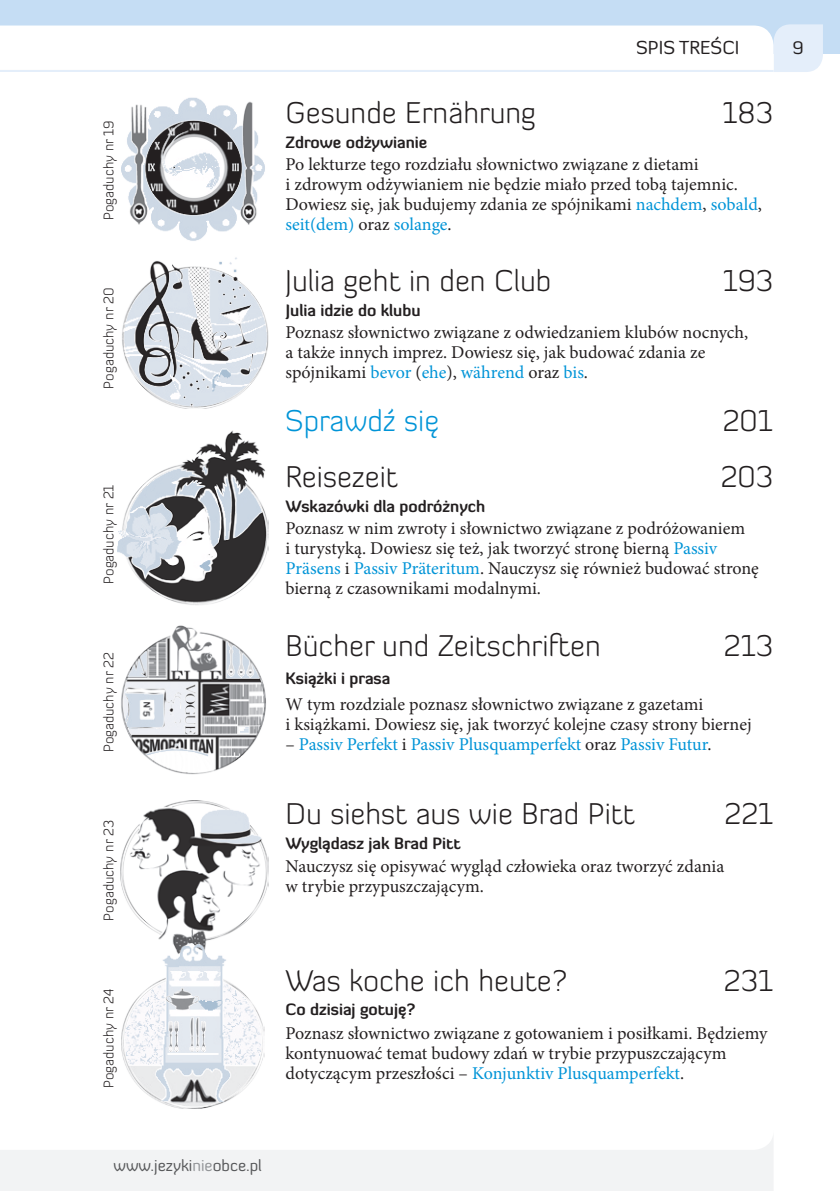
<style>
.page{position:relative;width:840px;height:1191px;background:#fff}
.page>*{position:absolute;margin:0;border:0;box-sizing:border-box;transform-origin:0 0}
.spis_ang{font:300 30px "Diavlo";color:#231f20}
.spis_ang-2{font:300 30px "Diavlo";color:#0094d7}
.t1{font:18.6px "Diavlo";color:#231f20}
.spis_txt{font:18px/20px "Minion Pro";color:#231f20}
.spis_txt-2{font:18px "Minion Pro";letter-spacing:-.005em;color:#0094d7}
.t2{font:18px "Diavlo";color:#231f20}
.spis_pl{font:700 16px "Diavlo";color:#231f20}
.t3{font:16px "Diavlo";color:#57585a}
.spis_ang-3{font:300 14px "Diavlo";color:#231f20}
.s1{color:#0094d7}
.s2{color:#231f20}
.s3{color:#939598}
</style>
<div class="page">
<div style="left:0;top:0;width:839px;height:54px;background:#c5ddf4"></div>
<svg style="left:0;top:1138px;width:773px;height:53px;fill:#f2f3f4"></svg>
<svg style="left:0;top:24px;width:822px;height:48px"></svg>
<hr style="left:0;top:70px;width:767px;height:2px;background:#e4eefa">
<img style="left:122px;top:97px;width:143px;height:144px">
<img style="left:122px;top:257px;width:147px;height:151px">
<img style="left:117px;top:431px;width:152px;height:166px">
<img style="left:121px;top:597px;width:145px;height:178px">
<img style="left:120px;top:800px;width:148px;height:144px">
<img style="left:122px;top:944px;width:142px;height:164px">
<p class="spis_ang-3" style="left:100px;top:220px;width:101px;rotate:-90deg">Pogaduchy nr 19</p>
<p class="spis_ang-3" style="left:100px;top:388px;width:102px;rotate:-90deg">Pogaduchy nr 20</p>
<p class="spis_ang-3" style="left:100px;top:584px;width:101px;rotate:-90deg">Pogaduchy nr 21</p>
<p class="spis_ang-3" style="left:100px;top:752px;width:102px;rotate:-90deg">Pogaduchy nr 22</p>
<p class="spis_ang-3" style="left:100px;top:920px;width:102px;rotate:-90deg">Pogaduchy nr 23</p>
<p class="spis_ang-3" style="left:100px;top:1088px;width:101px;rotate:-90deg">Pogaduchy nr 24</p>
<p class="t1" style="left:635px;top:36px;width:105px">SPIS TREŚCI</p>
<p class="t2" style="left:792px;top:37px;width:13px">9</p>
<p class="spis_ang" style="left:285px;top:94px;width:251px">Gesunde Ernährung</p>
<p class="spis_ang" style="left:722px;top:94px;width:52px">183</p>
<p class="spis_pl" style="left:285px;top:132px;width:143px">Zdrowe odżywianie</p>
<p class="spis_txt" style="left:285px;top:155px;width:477px">Po lekturze tego rozdziału słownictwo związane z dietami<br>i zdrowym odżywianiem nie będzie miało przed tobą tajemnic.<br>Dowiesz się, jak budujemy zdania ze spójnikami <span class="s1">nachdem</span>, <span class="s1">sobald</span>, <span class="s1">seit(dem)</span> oraz <span class="s1">solange</span>.</p>
<p class="spis_ang" style="left:285px;top:262px;width:267px">Julia geht in den Club</p>
<p class="spis_ang" style="left:722px;top:262px;width:52px">193</p>
<p class="spis_pl" style="left:285px;top:300px;width:136px">Julia idzie do klubu</p>
<p class="spis_txt" style="left:285px;top:323px;width:464px">Poznasz słownictwo związane z odwiedzaniem klubów nocnych, a także innych imprez. Dowiesz się, jak budować zdania ze spójnikami <span class="s1">bevor</span> (<span class="s1">ehe</span>), <span class="s1">während</span> oraz <span class="s1">bis</span>.</p>
<p class="spis_ang-2" style="left:285px;top:402px;width:156px">Sprawdź się</p>
<p class="spis_ang" style="left:722px;top:402px;width:52px">201</p>
<p class="spis_ang" style="left:285px;top:458px;width:114px">Reisezeit</p>
<p class="spis_ang" style="left:720px;top:458px;width:54px">203</p>
<p class="spis_pl" style="left:285px;top:496px;width:201px">Wskazówki dla podróżnych</p>
<p class="spis_txt" style="left:285px;top:519px;width:474px">Poznasz w nim zwroty i słownictwo związane z podróżowaniem<br>i turystyką. Dowiesz się też, jak tworzyć stronę bierną <span class="s1">Passiv Präsens</span> i <span class="s1">Passiv Präteritum</span>. Nauczysz się również budować stronę bierną z czasownikami modalnymi.</p>
<p class="spis_ang" style="left:285px;top:627px;width:317px">Bücher und Zeitschriften</p>
<p class="spis_ang" style="left:723px;top:627px;width:51px">213</p>
<p class="spis_pl" style="left:285px;top:668px;width:106px">Książki i prasa</p>
<p class="spis_txt" style="left:285px;top:694px;width:467px">W tym rozdziale poznasz słownictwo związane z gazetami<br>i książkami. Dowiesz się, jak tworzyć kolejne czasy strony biernej</p>
<p class="spis_txt-2" style="left:285px;top:732px;width:427px"><span class="s2">–</span> Passiv Perfekt <span class="s2">i</span> Passiv Plusquamperfekt <span class="s2">oraz</span> Passiv Futur<span class="s2">.</span></p>
<p class="spis_ang" style="left:285px;top:795px;width:351px">Du siehst aus wie Brad Pitt</p>
<p class="spis_ang" style="left:724px;top:795px;width:50px">221</p>
<p class="spis_pl" style="left:285px;top:833px;width:176px">Wyglądasz jak Brad Pitt</p>
<p class="spis_txt" style="left:285px;top:856px;width:440px">Nauczysz się opisywać wygląd człowieka oraz tworzyć zdania w trybie przypuszczającym.</p>
<p class="spis_ang" style="left:285px;top:962px;width:283px">Was koche ich heute?</p>
<p class="spis_ang" style="left:723px;top:962px;width:51px">231</p>
<p class="spis_pl" style="left:285px;top:998px;width:131px">Co dzisiaj gotuję?</p>
<p class="spis_txt" style="left:285px;top:1023px;width:483px">Poznasz słownictwo związane z gotowaniem i posiłkami. Będziemy kontynuować temat budowy zdań w trybie przypuszczającym dotyczącym przeszłości – <span class="s1">Konjunktiv Plusquamperfekt</span>.</p>
<p class="t3" style="left:113px;top:1155px;width:150px">www.jezyki<span class="s3">nie</span>obce.pl</p>
</div>
